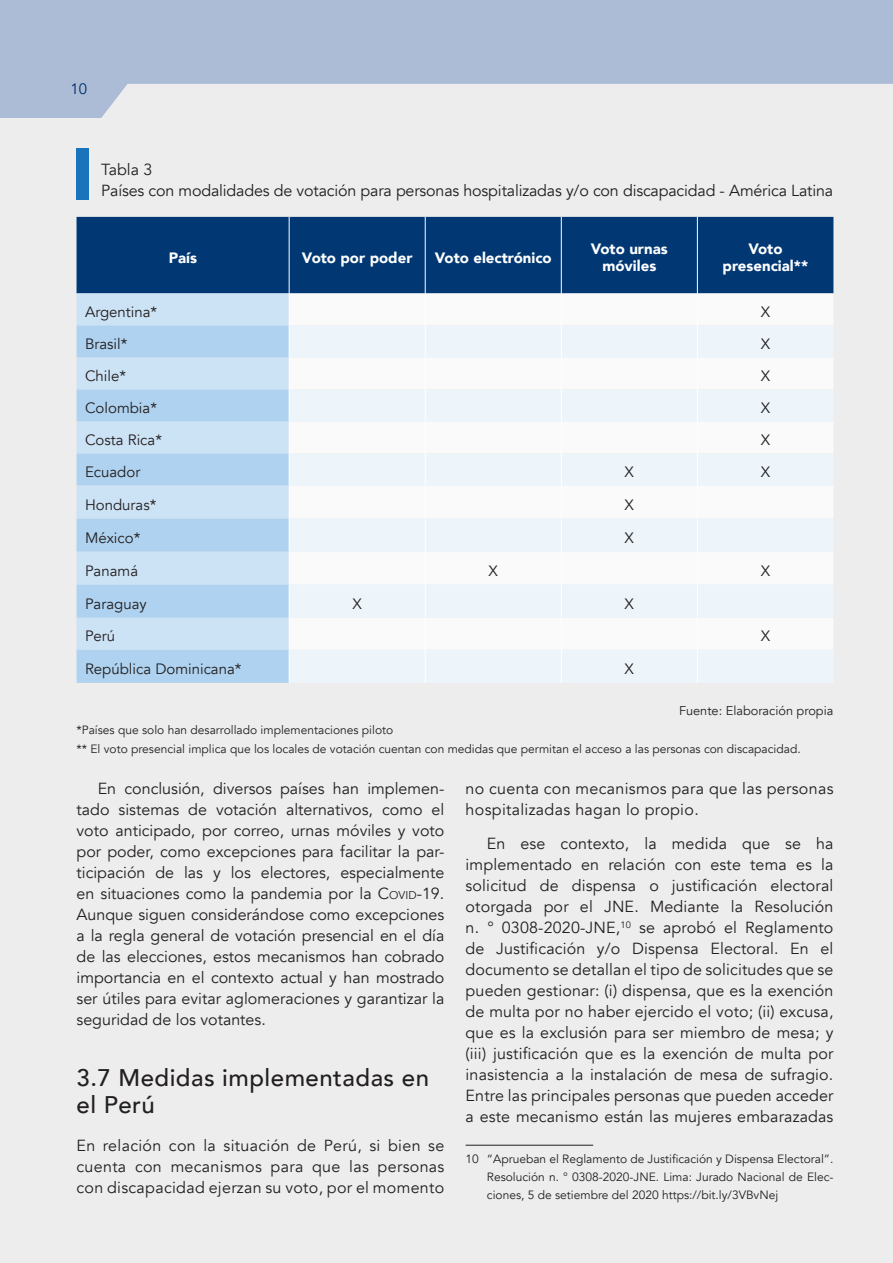
<style>
.page{position:relative;width:893px;height:1263px;background:#ededee}
.page>*{position:absolute;margin:0;border:0;box-sizing:border-box;transform-origin:0 0}
.Subtitulo{font:500 24px/27px "Avenir";letter-spacing:.02em;color:#231f20}
.Cuerpo_de_texto{font:16.05px/21px "Avenir";letter-spacing:.01em;color:#231f20;text-align:justify}
.Ultimo_parrafo{font:16.05px/21px "Avenir";color:#231f20;text-align:justify}
.Primer_parrafo{font:16.05px/21px "Avenir";letter-spacing:.02em;color:#231f20;text-align:justify}
.Primer_parrafo-2{font:16.05px "Avenir";letter-spacing:-.01em;color:#231f20}
.Ultimo_parrafo-2{font:15px "Avenir";color:#231f20}
.Ultimo_parrafo-3{font:900 15px/16.5px "Avenir";color:#fff;text-align:center}
.t1{font:15px "Avenir";color:#013874}
.Texto_de_tabla{font:12.75px "Avenir";color:#231f20}
.Pie_de_pagina{font:12px/18px "Avenir";color:#231f20;text-align:justify}
.s1{font-style:inherit}
.s2{font-size:11.25px}
</style>
<div class="page">
<svg style="left:0;top:0;width:893px;height:118px;fill:#acbcd6"></svg>
<hr style="left:466px;top:1145px;width:127px;height:1px;background:#231f20">
<div style="left:77px;top:217px;width:756px;height:76px;background:#013874"></div>
<div style="left:77px;top:293px;width:212px;height:32px;background:#cce2f5"></div>
<div style="left:290px;top:293px;width:543px;height:32px;background:#fafafa"></div>
<svg style="left:77px;top:325px;width:212px;height:358px;background:#bbd9f1"></svg>
<svg style="left:290px;top:326px;width:543px;height:357px;fill:#edf5fb"></svg>
<hr style="left:289px;top:217px;width:1px;height:76px;background:#fff">
<hr style="left:425px;top:217px;width:1px;height:76px;background:#fff">
<hr style="left:561px;top:217px;width:1px;height:76px;background:#fff">
<hr style="left:697px;top:217px;width:1px;height:76px;background:#fff">
<hr style="left:289px;top:293px;width:1px;height:32px;background:#fff">
<hr style="left:425px;top:293px;width:1px;height:32px;background:#fff">
<hr style="left:561px;top:293px;width:1px;height:32px;background:#fff">
<hr style="left:697px;top:293px;width:1px;height:32px;background:#fff">
<hr style="left:289px;top:325px;width:1px;height:32px;background:#fff">
<hr style="left:425px;top:325px;width:1px;height:32px;background:#fff">
<hr style="left:561px;top:325px;width:1px;height:32px;background:#fff">
<hr style="left:697px;top:325px;width:1px;height:32px;background:#fff">
<hr style="left:289px;top:357px;width:1px;height:32px;background:#fff">
<hr style="left:425px;top:357px;width:1px;height:32px;background:#fff">
<hr style="left:561px;top:357px;width:1px;height:32px;background:#fff">
<hr style="left:697px;top:357px;width:1px;height:32px;background:#fff">
<hr style="left:289px;top:389px;width:1px;height:32px;background:#fff">
<hr style="left:425px;top:389px;width:1px;height:32px;background:#fff">
<hr style="left:561px;top:389px;width:1px;height:32px;background:#fff">
<hr style="left:697px;top:389px;width:1px;height:32px;background:#fff">
<hr style="left:289px;top:421px;width:1px;height:32px;background:#fff">
<hr style="left:425px;top:421px;width:1px;height:32px;background:#fff">
<hr style="left:561px;top:421px;width:1px;height:32px;background:#fff">
<hr style="left:697px;top:421px;width:1px;height:32px;background:#fff">
<hr style="left:289px;top:453px;width:1px;height:32px;background:#fff">
<hr style="left:425px;top:453px;width:1px;height:32px;background:#fff">
<hr style="left:561px;top:453px;width:1px;height:32px;background:#fff">
<hr style="left:697px;top:453px;width:1px;height:32px;background:#fff">
<hr style="left:289px;top:485px;width:1px;height:33px;background:#fff">
<hr style="left:425px;top:485px;width:1px;height:33px;background:#fff">
<hr style="left:561px;top:485px;width:1px;height:33px;background:#fff">
<hr style="left:697px;top:485px;width:1px;height:33px;background:#fff">
<hr style="left:289px;top:518px;width:1px;height:34px;background:#fff">
<hr style="left:425px;top:518px;width:1px;height:34px;background:#fff">
<hr style="left:561px;top:518px;width:1px;height:34px;background:#fff">
<hr style="left:697px;top:518px;width:1px;height:34px;background:#fff">
<hr style="left:289px;top:552px;width:1px;height:33px;background:#fff">
<hr style="left:425px;top:552px;width:1px;height:33px;background:#fff">
<hr style="left:561px;top:552px;width:1px;height:33px;background:#fff">
<hr style="left:697px;top:552px;width:1px;height:33px;background:#fff">
<hr style="left:289px;top:585px;width:1px;height:33px;background:#fff">
<hr style="left:425px;top:585px;width:1px;height:33px;background:#fff">
<hr style="left:561px;top:585px;width:1px;height:33px;background:#fff">
<hr style="left:697px;top:585px;width:1px;height:33px;background:#fff">
<hr style="left:289px;top:618px;width:1px;height:32px;background:#fff">
<hr style="left:425px;top:618px;width:1px;height:32px;background:#fff">
<hr style="left:561px;top:618px;width:1px;height:32px;background:#fff">
<hr style="left:697px;top:618px;width:1px;height:32px;background:#fff">
<hr style="left:289px;top:650px;width:1px;height:33px;background:#fff">
<hr style="left:425px;top:650px;width:1px;height:33px;background:#fff">
<hr style="left:561px;top:650px;width:1px;height:33px;background:#fff">
<hr style="left:697px;top:650px;width:1px;height:33px;background:#fff">
<div style="left:77px;top:149px;width:12px;height:51px;background:#1974bb"></div>
<p class="t1" style="left:71px;top:80px;width:18px">10</p>
<p class="Primer_parrafo" style="left:101px;top:160px;width:53px">Tabla 3</p>
<p class="Primer_parrafo-2" style="left:101px;top:181px;width:733px">Países con modalidades de votación para personas hospitalizadas y/o con discapacidad - América Latina</p>
<p class="Ultimo_parrafo-3" style="left:169px;top:249px;width:30px">País</p>
<p class="Ultimo_parrafo-3" style="left:302px;top:249px;width:112px">Voto por poder</p>
<p class="Ultimo_parrafo-3" style="left:435px;top:249px;width:118px">Voto electrónico</p>
<p class="Ultimo_parrafo-3" style="left:591px;top:241px;width:79px">Voto urnas móviles</p>
<p class="Ultimo_parrafo-3" style="left:723px;top:241px;width:87px">Voto presencial**</p>
<p class="Ultimo_parrafo-2" style="left:85px;top:303px;width:74px">Argentina*</p>
<p class="Ultimo_parrafo-2" style="left:761px;top:303px;width:11px">X</p>
<p class="Ultimo_parrafo-2" style="left:85px;top:335px;width:44px">Brasil*</p>
<p class="Ultimo_parrafo-2" style="left:761px;top:335px;width:11px">X</p>
<p class="Ultimo_parrafo-2" style="left:85px;top:367px;width:43px">Chile*</p>
<p class="Ultimo_parrafo-2" style="left:761px;top:367px;width:11px">X</p>
<p class="Ultimo_parrafo-2" style="left:85px;top:399px;width:73px">Colombia*</p>
<p class="Ultimo_parrafo-2" style="left:761px;top:399px;width:11px">X</p>
<p class="Ultimo_parrafo-2" style="left:85px;top:431px;width:78px">Costa Rica*</p>
<p class="Ultimo_parrafo-2" style="left:761px;top:431px;width:11px">X</p>
<p class="Ultimo_parrafo-2" style="left:85px;top:463px;width:57px">Ecuador</p>
<p class="Ultimo_parrafo-2" style="left:625px;top:463px;width:11px">X</p>
<p class="Ultimo_parrafo-2" style="left:761px;top:463px;width:11px">X</p>
<p class="Ultimo_parrafo-2" style="left:85px;top:495px;width:73px">Honduras*</p>
<p class="Ultimo_parrafo-2" style="left:625px;top:495px;width:11px">X</p>
<p class="Ultimo_parrafo-2" style="left:85px;top:528px;width:57px">México*</p>
<p class="Ultimo_parrafo-2" style="left:625px;top:528px;width:11px">X</p>
<p class="Ultimo_parrafo-2" style="left:85px;top:561px;width:55px">Panamá</p>
<p class="Ultimo_parrafo-2" style="left:489px;top:561px;width:11px">X</p>
<p class="Ultimo_parrafo-2" style="left:761px;top:561px;width:11px">X</p>
<p class="Ultimo_parrafo-2" style="left:85px;top:595px;width:63px">Paraguay</p>
<p class="Ultimo_parrafo-2" style="left:352px;top:595px;width:11px">X</p>
<p class="Ultimo_parrafo-2" style="left:625px;top:595px;width:11px">X</p>
<p class="Ultimo_parrafo-2" style="left:85px;top:627px;width:32px">Perú</p>
<p class="Ultimo_parrafo-2" style="left:761px;top:627px;width:11px">X</p>
<p class="Ultimo_parrafo-2" style="left:85px;top:660px;width:158px">República Dominicana*</p>
<p class="Ultimo_parrafo-2" style="left:625px;top:660px;width:11px">X</p>
<p class="Texto_de_tabla" style="left:679px;top:703px;width:156px">Fuente: Elaboración propia</p>
<p class="Pie_de_pagina" style="left:77px;top:721px;width:318px">*Países que solo han desarrollado implementaciones piloto</p>
<p class="Pie_de_pagina" style="left:77px;top:740px;width:726px">** El voto presencial implica que los locales de votación cuentan con medidas que permitan el acceso a las personas con discapacidad.</p>
<p class="Ultimo_parrafo" style="left:77px;top:779px;width:369px;text-indent:21px">En conclusión, diversos países han implemen&shy;tado sistemas de votación alternativos, como el voto anticipado, por correo, urnas móviles y voto por poder, como excepciones para facilitar la par&shy;ticipación de las y los electores, especialmente en situaciones como la pandemia por la <span class="s1">C</span><span class="s2">ovid</span>-19.<br>Aunque siguen considerándose como excepciones a la regla general de votación presencial en el día de las elecciones, estos mecanismos han cobrado importancia en el contexto actual y han mostrado ser útiles para evitar aglomeraciones y garantizar la seguridad de los votantes.</p>
<p class="Subtitulo" style="left:77px;top:1063px;width:354px">3.7 Medidas implementadas en el Perú</p>
<p class="Primer_parrafo" style="left:77px;top:1136px;width:369px">En relación con la situación de Perú, si bien se cuenta con mecanismos para que las personas con discapacidad ejerzan su voto, por el momento</p>
<p class="Primer_parrafo" style="left:466px;top:779px;width:369px">no cuenta con mecanismos para que las personas hospitalizadas hagan lo propio.</p>
<p class="Cuerpo_de_texto" style="left:466px;top:833px;width:369px;text-indent:21px">En ese contexto, la medida que se ha implementado en relación con este tema es la solicitud de dispensa o justificación electoral otorgada por el JNE. Mediante la Resolución n. ° 0308-2020-JNE,<sup>10</sup> se aprobó el Reglamento de Justificación y/o Dispensa Electoral. En el documento se detallan el tipo de solicitudes que se pueden gestionar: (i) dispensa, que es la exención de multa por no haber ejercido el voto; (ii) excusa, que es la exclusión para ser miembro de mesa; y (iii) justificación que es la exención de multa por inasistencia a la instalación de mesa de sufragio.<br>Entre las principales personas que pueden acceder a este mecanismo están las mujeres embarazadas</p>
<p class="Pie_de_pagina" style="left:487px;top:1150px;width:348px;text-indent:-21px">10 “Aprueban el Reglamento de Justificación y Dispensa Electoral”.<br>Resolución n. ° 0308-2020-JNE. Lima: Jurado Nacional de Elec&shy;ciones, 5 de setiembre del 2020 https://bit.ly/3VBvNej</p>
</div>
